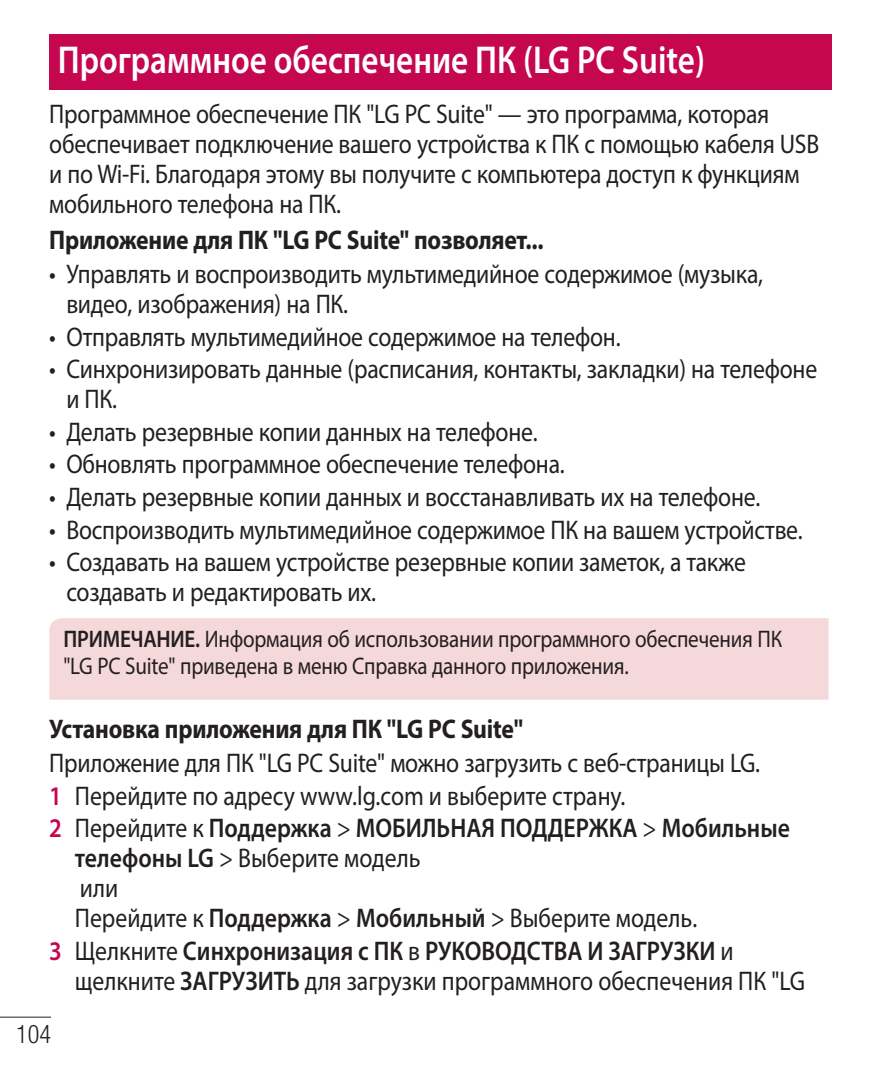
<style>
.page{position:relative;width:893px;height:1072px;background:#fff}
.page>*{position:absolute;margin:0;border:0;box-sizing:border-box;transform-origin:0 0}
.Head_01{font:600 39px "Myriad Pro";color:#fff;scale:.85 1}
.main_DOT_main{font:27px/30px "Myriad Pro";letter-spacing:-.01em;color:#231f20;scale:.88 1}
.main{font:27px/30px "Myriad Pro";letter-spacing:-.01em;color:#231f20;scale:.88 1}
.main_Num{font:27px/30px "Myriad Pro";color:#231f20;scale:.88 1}
.main_Num-2{font:600 27px/30px "Myriad Pro";color:#231f20;scale:.88 1}
.main_bold{font:700 27px "Myriad Pro";letter-spacing:-.01em;color:#231f20;scale:.88 1}
.t1{font:300 condensed 25.5px "Helvetica Neue LT Pro";color:#231f20;scale:.95 1}
.t2{font:24px/27px "Myriad Pro";letter-spacing:-.01em;color:#231f20;scale:.88 1}
.s1{font-weight:600}
.s2{font-weight:600;color:#c50750}
.s3{color:#c50750}
.s4{font-weight:400}
</style>
<div class="page">
<hr style="left:0;top:1016px;width:51px;height:1px;background:#231f20">
<div style="left:49px;top:35px;width:783px;height:55px;background:#c50750"></div>
<div style="left:49px;top:618px;width:780px;height:81px;background:#f5d8da"></div>
<p class="Head_01" style="left:58px;top:36px;width:763px">Программное обеспечение ПК (LG PC Suite)</p>
<p class="main" style="left:49px;top:98px;width:876px">Программное обеспечение ПК "LG PC Suite" — это программа, которая обеспечивает подключение вашего устройства к ПК с помощью кабеля USB и по Wi-Fi. Благодаря этому вы получите с компьютера доступ к функциям мобильного телефона на ПК.</p>
<p class="main_bold" style="left:49px;top:222px;width:563px">Приложение для ПК "LG PC Suite" позволяет...</p>
<p class="main_DOT_main" style="left:66px;top:259px;width:793px;text-indent:-17px">• Управлять и воспроизводить мультимедийное содержимое (музыка, видео, изображения) на ПК.</p>
<p class="main_DOT_main" style="left:49px;top:321px;width:651px">• Отправлять мультимедийное содержимое на телефон.</p>
<p class="main_DOT_main" style="left:66px;top:354px;width:855px;text-indent:-17px">• Синхронизировать данные (расписания, контакты, закладки) на телефоне и ПК.</p>
<p class="main_DOT_main" style="left:49px;top:416px;width:557px">• Делать резервные копии данных на телефоне.</p>
<p class="main_DOT_main" style="left:49px;top:449px;width:587px">• Обновлять программное обеспечение телефона.</p>
<p class="main_DOT_main" style="left:49px;top:481px;width:809px">• Делать резервные копии данных и восстанавливать их на телефоне.</p>
<p class="main_DOT_main" style="left:49px;top:514px;width:858px">• Воспроизводить мультимедийное содержимое ПК на вашем устройстве.</p>
<p class="main_DOT_main" style="left:66px;top:546px;width:774px;text-indent:-17px">• Создавать на вашем устройстве резервные копии заметок, а также создавать и редактировать их.</p>
<p class="t2" style="left:63px;top:625px;width:818px"><span class="s1">ПРИМЕЧАНИЕ.</span> Информация об использовании программного обеспечения ПК "LG PC Suite" приведена в меню Справка данного приложения.</p>
<p class="main_bold" style="left:49px;top:711px;width:540px">Установка приложения для ПК "LG PC Suite"</p>
<p class="main" style="left:49px;top:747px;width:809px">Приложение для ПК "LG PC Suite" можно загрузить с веб-страницы LG.</p>
<p class="main_Num" style="left:49px;top:780px;width:656px"><span class="s2">1</span> Перейдите по адресу www.lg.com и выберите страну.</p>
<p class="main_Num-2" style="left:75px;top:812px;width:814px;text-indent:-26px"><span class="s3">2</span> <span class="s4">Перейдите к</span> Поддержка <span class="s4">&gt;</span> МОБИЛЬНАЯ ПОДДЕРЖКА <span class="s4">&gt;</span> Мобильные телефоны LG <span class="s4">&gt; Выберите модель<br>или<br>Перейдите к</span> Поддержка <span class="s4">&gt;</span> Мобильный <span class="s4">&gt; Выберите модель.</span></p>
<p class="main_Num" style="left:75px;top:935px;width:831px;text-indent:-26px"><span class="s2">3</span> Щелкните <span class="s1">Синхронизация с ПК</span> в <span class="s1">РУКОВОДСТВА И ЗАГРУЗКИ</span> и щелкните <span class="s1">ЗАГРУЗИТЬ</span> для загрузки программного обеспечения ПК "LG</p>
<p class="t1" style="left:16px;top:1019px;width:38px">104</p>
</div>
